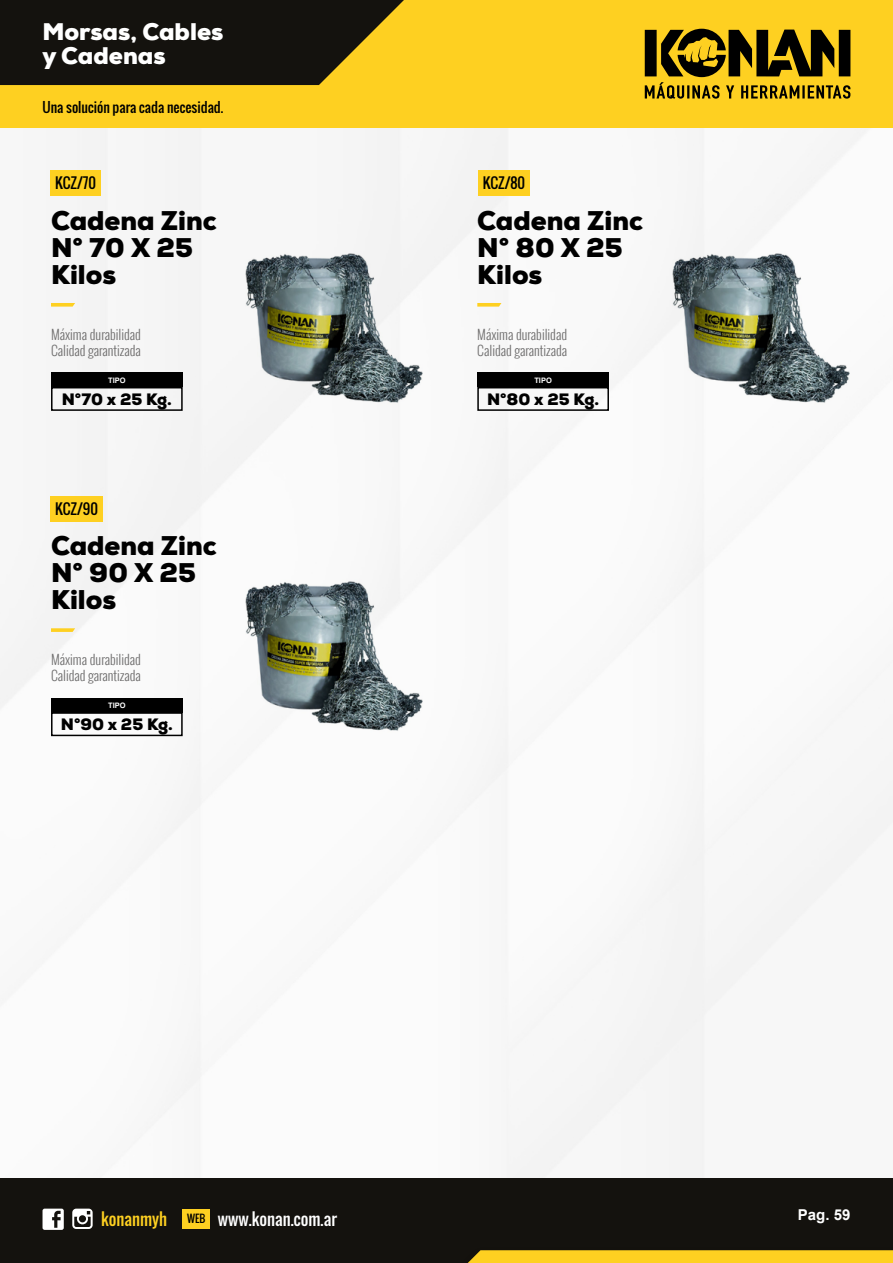
<style>
.page{position:relative;width:893px;height:1263px;background:#fff}
.page>*{position:absolute;margin:0;border:0;box-sizing:border-box;transform-origin:0 0}
.t1{font:900 27px/27px "Nexa";color:#000}
.t2{font:900 24px/24px "Nexa";color:#fff}
.t3{font:900 16.5px "Nexa";color:#000}
.t4{font:16.5px "Oswald";color:#fff}
.t5{font:700 15px "Arial";color:#fff}
.t6{font:14.25px "Oswald";color:#000}
.t7{font:300 13.5px/16.2px "Oswald";color:#706f6f}
.t8{font:13.5px "Oswald";color:#000}
.t9{font:700 7.5px "Arial";color:#fff}
.s1{color:#fed021}
.s2{font-size:10.5px;color:#000}
</style>
<div class="page">
<img style="left:0;top:128px;width:893px;height:1050px">
<div style="left:0;top:0;width:893px;height:128px;background:#fed021"></div>
<svg style="left:0;top:0;width:404px;height:85px;background:#2b250f"></svg>
<div style="left:0;top:1178px;width:893px;height:85px;background:#14120e"></div>
<svg style="left:645px;top:29px;width:205px;height:70px"></svg>
<svg style="left:468px;top:1250px;width:425px;height:13px;background:#f6c920"></svg>
<svg style="left:43px;top:1208px;width:21px;height:22px"></svg>
<svg style="left:72px;top:1208px;width:21px;height:21px"></svg>
<div style="left:182px;top:1209px;width:28px;height:20px;background:#fed021"></div>
<img style="left:234px;top:228px;width:201px;height:201px">
<div style="left:51px;top:171px;width:50px;height:25px;background:#fed021"></div>
<svg style="left:51px;top:303px;width:24px;height:4px"></svg>
<div style="left:51px;top:387px;width:132px;height:24px;border:2px solid #000"></div>
<div style="left:51px;top:373px;width:132px;height:14px;background:#000"></div>
<img style="left:234px;top:555px;width:201px;height:201px">
<div style="left:51px;top:496px;width:52px;height:25px;background:#fed021"></div>
<svg style="left:51px;top:628px;width:24px;height:4px"></svg>
<div style="left:51px;top:712px;width:132px;height:24px;border:2px solid #000"></div>
<div style="left:51px;top:698px;width:132px;height:14px;background:#000"></div>
<img style="left:660px;top:228px;width:201px;height:201px">
<div style="left:478px;top:171px;width:52px;height:25px;background:#fed021"></div>
<svg style="left:477px;top:303px;width:24px;height:4px"></svg>
<div style="left:477px;top:387px;width:132px;height:24px;border:2px solid #000"></div>
<div style="left:477px;top:373px;width:132px;height:14px;background:#000"></div>
<h2 class="t2" style="left:43px;top:19px;width:182px">Morsas, Cables y Cadenas</h2>
<p class="t8" style="left:43px;top:97px;width:182px">Una solución para cada necesidad.</p>
<p class="t6" style="left:55px;top:173px;width:42px">KCZ/70</p>
<h1 class="t1" style="left:51px;top:207px;width:167px">Cadena Zinc<br>N° 70 X 25<br>Kilos</h1>
<p class="t7" style="left:51px;top:326px;width:91px">Máxima durabilidad<br>Calidad garantizada</p>
<p class="t9" style="left:108px;top:375px;width:19px">TIPO</p>
<p class="t3" style="left:62px;top:389px;width:112px">N°70 x 25 Kg.</p>
<p class="t6" style="left:55px;top:498px;width:44px">KCZ/90</p>
<h1 class="t1" style="left:51px;top:532px;width:167px">Cadena Zinc<br>N° 90 X 25<br>Kilos</h1>
<p class="t7" style="left:51px;top:651px;width:91px">Máxima durabilidad<br>Calidad garantizada</p>
<p class="t9" style="left:108px;top:700px;width:19px">TIPO</p>
<p class="t3" style="left:61px;top:714px;width:113px">N°90 x 25 Kg.</p>
<p class="t6" style="left:483px;top:173px;width:44px">KCZ/80</p>
<h1 class="t1" style="left:477px;top:207px;width:167px">Cadena Zinc<br>N° 80 X 25<br>Kilos</h1>
<p class="t7" style="left:477px;top:326px;width:91px">Máxima durabilidad<br>Calidad garantizada</p>
<p class="t9" style="left:534px;top:375px;width:19px">TIPO</p>
<p class="t3" style="left:487px;top:389px;width:114px">N°80 x 25 Kg.</p>
<p class="t4" style="left:101px;top:1206px;width:237px"><span class="s1">konanmyh</span> <span class="s2">WEB</span> www.konan.com.ar</p>
<p class="t5" style="left:798px;top:1204px;width:54px">Pag. 59</p>
</div>
